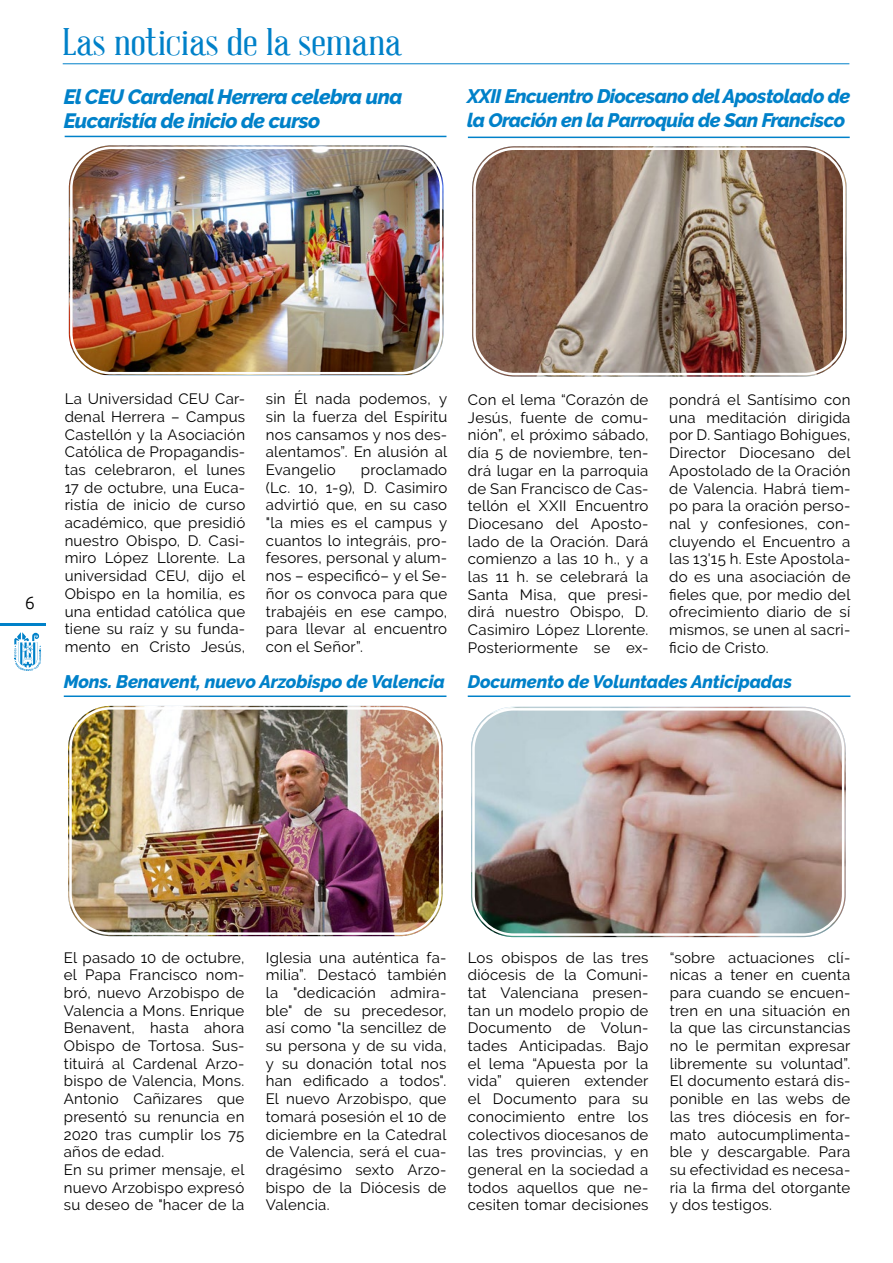
<style>
.page{position:relative;width:893px;height:1263px;background:#fff}
.page>*{position:absolute;margin:0;border:0;box-sizing:border-box;transform-origin:0 0}
.t1{font:37.5px "Abraham Lincoln";color:#0081c9;scale:1.2 1}
.t2{font:italic 800 20.7px/24px "Raleway";letter-spacing:-.03em;color:#0081c9}
.t3{font:italic 800 19.5px/24px "Raleway";letter-spacing:-.03em;color:#0081c9}
.t4{font:italic 800 18.15px "Raleway";letter-spacing:-.01em;color:#0081c9}
.t5{font:italic 800 18px "Raleway";letter-spacing:-.01em;color:#0081c9}
.t6{font:300 18px "Ubuntu";color:#000}
.t7{font:15px/17.7px "Raleway";letter-spacing:.015em;color:#000;text-align:justify}
</style>
<div class="page">
<hr style="left:0;top:624px;width:46px;height:2px;background:#0081c9">
<svg style="left:14px;top:632px;width:27px;height:39px"></svg>
<hr style="left:63px;top:63px;width:786px;height:1px;background:#0081c9">
<img style="left:471px;top:707px;width:375px;height:230px">
<div style="left:467px;top:703px;width:382px;height:238px;border:2px solid #fff;border-radius:45px"></div>
<div style="left:472px;top:708px;width:372px;height:228px;border:2px solid #fff;border-radius:40px"></div>
<hr style="left:64px;top:695px;width:382px;height:2px;background:#0081c9">
<img style="left:68px;top:706px;width:375px;height:230px">
<div style="left:64px;top:702px;width:382px;height:238px;border:2px solid #fff;border-radius:45px"></div>
<div style="left:69px;top:707px;width:372px;height:228px;border:2px solid #fff;border-radius:40px"></div>
<hr style="left:468px;top:695px;width:382px;height:2px;background:#0081c9">
<hr style="left:65px;top:136px;width:381px;height:1px;background:#0081c9">
<img style="left:69px;top:145px;width:374px;height:230px">
<div style="left:65px;top:142px;width:382px;height:237px;border:2px solid #fff;border-radius:45px"></div>
<div style="left:70px;top:147px;width:372px;height:227px;border:2px solid #fff;border-radius:40px"></div>
<hr style="left:468px;top:137px;width:382px;height:1px;background:#0081c9">
<img style="left:472px;top:146px;width:374px;height:231px">
<div style="left:468px;top:143px;width:382px;height:237px;border:2px solid #fff;border-radius:45px"></div>
<div style="left:473px;top:148px;width:372px;height:227px;border:2px solid #fff;border-radius:40px"></div>
<h1 class="t1" style="left:63px;top:22px;width:284px">Las noticias de la semana</h1>
<h2 class="t2" style="left:64px;top:84px;width:340px">El CEU Cardenal Herrera celebra una<br>Eucaristía de inicio de curso</h2>
<h3 class="t3" style="left:467px;top:85px;width:385px">XXII Encuentro Diocesano del Apostolado de la Oración en la Parroquia de San Francisco</h3>
<p class="t6" style="left:25px;top:591px;width:12px">6</p>
<p class="t7" style="left:65px;top:390px;width:182px">La Universidad CEU Car&shy;denal Herrera – Campus Castellón y la Asociación Católica de Propagandis&shy;tas celebraron, el lunes 17 de octubre, una Euca&shy;ristía de inicio de curso académico, que presidió nuestro Obispo, D. Casi&shy;miro López Llorente. La universidad CEU, dijo el Obispo en la homilía, es una entidad católica que tiene su raíz y su funda&shy;mento en Cristo Jesús,</p>
<p class="t7" style="left:266px;top:390px;width:183px">sin Él nada podemos, y sin la fuerza del Espíritu nos cansamos y nos des&shy;alentamos”. En alusión al Evangelio</p>
<p class="t7" style="left:266px;top:461px;width:183px;text-indent:95px">proclamado (Lc. 10, 1-9), D. Casimiro advirtió que, en su caso "la mies es el campus y cuantos lo integráis, pro&shy;fesores, personal y alum&shy;nos – especificó– y el Se&shy;ñor os convoca para que trabajéis en ese campo, para llevar al encuentro con el Señor”.</p>
<p class="t4" style="left:64px;top:671px;width:383px">Mons. Benavent, nuevo Arzobispo de Valencia</p>
<p class="t7" style="left:468px;top:391px;width:182px">Con el lema “Corazón de Jesús, fuente de comu&shy;nión”, el próximo sábado, día 5 de noviembre, ten&shy;drá lugar en la parroquia de San Francisco de Cas&shy;tellón el XXII Encuentro Diocesano del Aposto&shy;lado de la Oración. Dará comienzo a las 10 h., y a las 11 h. se celebrará la Santa Misa, que presi&shy;dirá nuestro Obispo, D.<br>Casimiro López Llorente.<br>Posteriormente se ex-</p>
<p class="t7" style="left:669px;top:391px;width:183px">pondrá el Santísimo con una meditación dirigida por D. Santiago Bohigues, Director Diocesano del Apostolado de la Oración de Valencia. Habrá tiem&shy;po para la oración perso&shy;nal y confesiones, con&shy;cluyendo el Encuentro a las 13'15 h. Este Apostola&shy;do es una asociación de fieles que, por medio del ofrecimiento diario de sí mismos, se unen al sacri&shy;ficio de Cristo.</p>
<p class="t5" style="left:468px;top:671px;width:326px">Documento de Voluntades Anticipadas</p>
<p class="t7" style="left:64px;top:948px;width:182px;text-align:left">El pasado 10 de octubre, el Papa Francisco nom&shy;bró, nuevo Arzobispo de<br>Valencia a Mons. Enrique<br>Benavent, hasta ahora<br>Obispo de Tortosa. Sus&shy;tituirá al Cardenal Arzo&shy;bispo de Valencia, Mons.<br>Antonio Cañizares que presentó su renuncia en<br>2020 tras cumplir los 75 años de edad.<br>En su primer mensaje, el nuevo Arzobispo expresó su deseo de "hacer de la</p>
<p class="t7" style="left:266px;top:948px;width:182px">Iglesia una auténtica fa&shy;milia”. Destacó también la "dedicación admira&shy;ble" de su precedesor, así como "la sencillez de su persona y de su vida, y su donación total nos han edificado a todos".<br>El nuevo Arzobispo, que tomará posesión el 10 de diciembre en la Catedral de Valencia, será el cua&shy;dragésimo sexto Arzo&shy;bispo de la Diócesis de Valencia.</p>
<p class="t7" style="left:468px;top:948px;width:182px">Los obispos de las tres diócesis de la Comuni&shy;tat Valenciana presen&shy;tan un modelo propio de Documento de Volun&shy;tades Anticipadas. Bajo el lema “Apuesta por la vida” quieren extender el Documento para su conocimiento entre los colectivos diocesanos de las tres provincias, y en general en la sociedad a todos aquellos que ne&shy;cesiten tomar decisiones</p>
<p class="t7" style="left:670px;top:948px;width:182px">“sobre actuaciones clí&shy;nicas a tener en cuenta para cuando se encuen&shy;tren en una situación en la que las circunstancias no le permitan expresar libremente su voluntad”.<br>El documento estará dis&shy;ponible en las webs de las tres diócesis en for&shy;mato autocumplimenta&shy;ble y descargable. Para su efectividad es necesa&shy;ria la firma del otorgante y dos testigos.</p>
</div>
